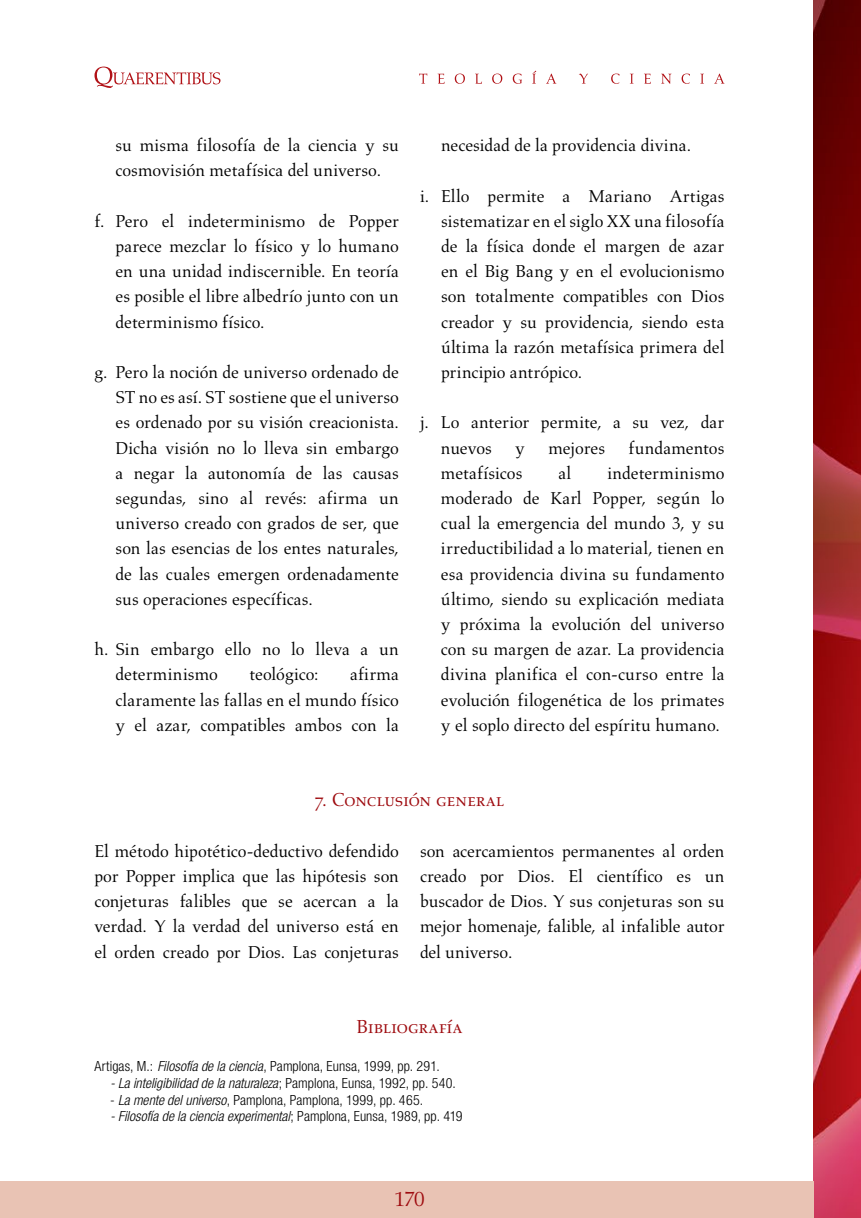
<style>
.page{position:relative;width:861px;height:1218px;background:#fff}
.page>*{position:absolute;margin:0;border:0;box-sizing:border-box;transform-origin:0 0}
.t1{font:21px "Aldus LT Std";color:#9e0b0f}
.t2{font:19.25px "Aldus LT Std";letter-spacing:-.005em;color:#9e0b0f}
.t3{font:17.5px/25.2px "Aldus LT Std";color:#000;text-align:justify}
.t4{font:italic 300 condensed 14px "Helvetica Neue LT Std";color:#000}
.t5{font:300 condensed 14px "Helvetica Neue LT Std";letter-spacing:.005em;color:#000}
.s1{font-style:italic}
.s2{font-style:normal}
</style>
<div class="page">
<img style="left:814px;top:0;width:47px;height:1218px">
<div style="left:0;top:1181px;width:814px;height:37px;background:#e9c3b4"></div>
<svg style="left:95px;top:67px;width:126px;height:21px"></svg>
<svg style="left:419px;top:71px;width:306px;height:13px"></svg>
<p class="t3" style="left:116px;top:133px;width:285px">su misma filosofía de la ciencia y su cosmovisión metafísica del universo.</p>
<p class="t3" style="left:116px;top:209px;width:285px;text-indent:-21px">f. Pero el indeterminismo de Popper parece mezclar lo físico y lo humano en una unidad indiscernible. En teoría es posible el libre albedrío junto con un determinismo físico.</p>
<p class="t3" style="left:116px;top:360px;width:285px;text-indent:-21px">g. Pero la noción de universo ordenado de ST no es así. ST sostiene que el universo es ordenado por su visión creacionista.<br>Dicha visión no lo lleva sin embargo a negar la autonomía de las causas segundas, sino al revés: afirma un universo creado con grados de ser, que son las esencias de los entes naturales, de las cuales emergen ordenadamente sus operaciones específicas.</p>
<p class="t3" style="left:116px;top:637px;width:285px;text-indent:-21px">h. Sin embargo ello no lo lleva a un determinismo</p>
<p class="t3" style="left:116px;top:662px;width:285px;text-indent:235px">afirma claramente las fallas en el mundo físico y el azar, compatibles ambos con la</p>
<p class="t3" style="left:249px;top:662px;width:71px">teológico:</p>
<p class="t3" style="left:441px;top:133px;width:252px">necesidad de la providencia divina.</p>
<p class="t3" style="left:441px;top:183px;width:285px;text-indent:-21px">i. Ello permite a Mariano Artigas sistematizar en el siglo XX una filosofía de la física donde el margen de azar en el Big Bang y en el evolucionismo son totalmente compatibles con Dios creador y su providencia, siendo esta última la razón metafísica primera del principio antrópico.</p>
<p class="t3" style="left:441px;top:410px;width:285px;text-indent:-21px">j. Lo anterior permite, a su vez, dar nuevos</p>
<p class="t3" style="left:515px;top:435px;width:11px">y</p>
<p class="t3" style="left:548px;top:435px;width:58px">mejores</p>
<p class="t3" style="left:629px;top:435px;width:97px">fundamentos</p>
<p class="t3" style="left:441px;top:461px;width:83px">metafísicos</p>
<p class="t3" style="left:558px;top:461px;width:15px">al</p>
<p class="t3" style="left:441px;top:461px;width:285px;text-indent:166px">indeterminismo moderado de Karl Popper, según lo cual la emergencia del mundo 3, y su irreductibilidad a lo material, tienen en esa providencia divina su fundamento último, siendo su explicación mediata y próxima la evolución del universo con su margen de azar. La providencia divina planifica el con-curso entre la evolución filogenética de los primates y el soplo directo del espíritu humano.</p>
<p class="t2" style="left:315px;top:789px;width:191px">7. Conclusión general</p>
<p class="t3" style="left:94px;top:839px;width:306px">El método hipotético-deductivo defendido por Popper implica que las hipótesis son conjeturas falibles que se acercan a la verdad. Y la verdad del universo está en el orden creado por Dios. Las conjeturas</p>
<p class="t3" style="left:420px;top:839px;width:306px">son acercamientos permanentes al orden creado por Dios. El científico es un buscador de Dios. Y sus conjeturas son su mejor homenaje, falible, al infalible autor del universo.</p>
<p class="t2" style="left:357px;top:1016px;width:107px">Bibliografía</p>
<p class="t5" style="left:94px;top:1058px;width:347px">Artigas, M.: <span class="s1">Filosofía de la ciencia</span>, Pamplona, Eunsa, 1999, pp. 291.</p>
<p class="t4" style="left:110px;top:1075px;width:347px">- La inteligibilidad de la naturaleza<span class="s2">; Pamplona, Eunsa, 1992, pp. 540.</span></p>
<p class="t5" style="left:110px;top:1092px;width:315px">- <span class="s1">La mente del universo</span>, Pamplona, Pamplona, 1999, pp. 465.</p>
<p class="t4" style="left:110px;top:1108px;width:354px">- Filosofía de la ciencia experimental<span class="s2">; Pamplona, Eunsa, 1989, pp. 419</span></p>
<p class="t1" style="left:394px;top:1187px;width:32px">170</p>
</div>
